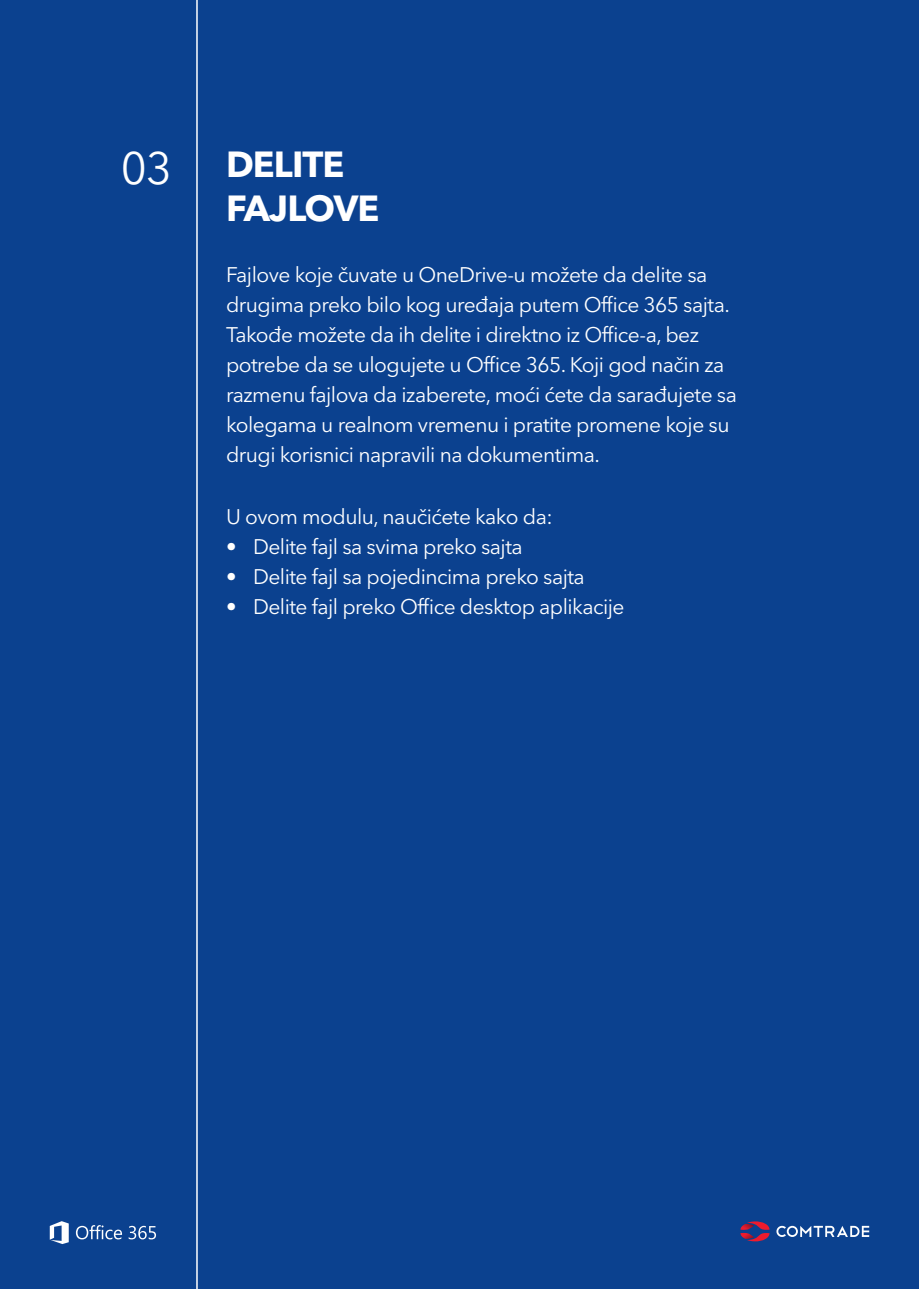
<style>
.page{position:relative;width:919px;height:1289px;background:#fff}
.page>*{position:absolute;margin:0;border:0;box-sizing:border-box;transform-origin:0 0}
.t1{font:45px "Avenir Next LT Pro";color:#fff}
.t2{font:700 36px/43.2px "Avenir Next LT Pro";color:#fff}
.t3{font:21px/30px "Avenir Next LT Pro";letter-spacing:-.025em;color:#fff}
</style>
<div class="page">
<div style="left:0;top:0;width:918px;height:1288px;background:#0b418f"></div>
<hr style="left:196px;top:0;width:2px;height:1288px;background:#fff">
<svg style="left:776px;top:1225px;width:93px;height:11px"></svg>
<svg style="left:740px;top:1221px;width:29px;height:20px"></svg>
<svg style="left:50px;top:1221px;width:19px;height:22px"></svg>
<svg style="left:76px;top:1225px;width:46px;height:14px"></svg>
<svg style="left:129px;top:1225px;width:27px;height:14px"></svg>
<h1 class="t1" style="left:121px;top:142px;width:53px">03</h1>
<h2 class="t2" style="left:226px;top:143px;width:46px">DELITE<br>FAJLOVE</h2>
<p class="t3" style="left:226px;top:260px;width:512px">Fajlove koje čuvate u OneDrive-u možete da delite sa drugima preko bilo kog uređaja putem Office 365 sajta.<br>Takođe možete da ih delite i direktno iz Office-a, bez potrebe da se ulogujete u Office 365. Koji god način za razmenu fajlova da izaberete, moći ćete da sarađujete sa kolegama u realnom vremenu i pratite promene koje su drugi korisnici napravili na dokumentima.</p>
<p class="t3" style="left:226px;top:501px;width:328px">U ovom modulu, naučićete kako da:</p>
<p class="t3" style="left:226px;top:531px;width:298px">• Delite fajl sa svima preko sajta</p>
<p class="t3" style="left:226px;top:561px;width:360px">• Delite fajl sa pojedincima preko sajta</p>
<p class="t3" style="left:226px;top:591px;width:400px">• Delite fajl preko Office desktop aplikacije</p>
</div>
